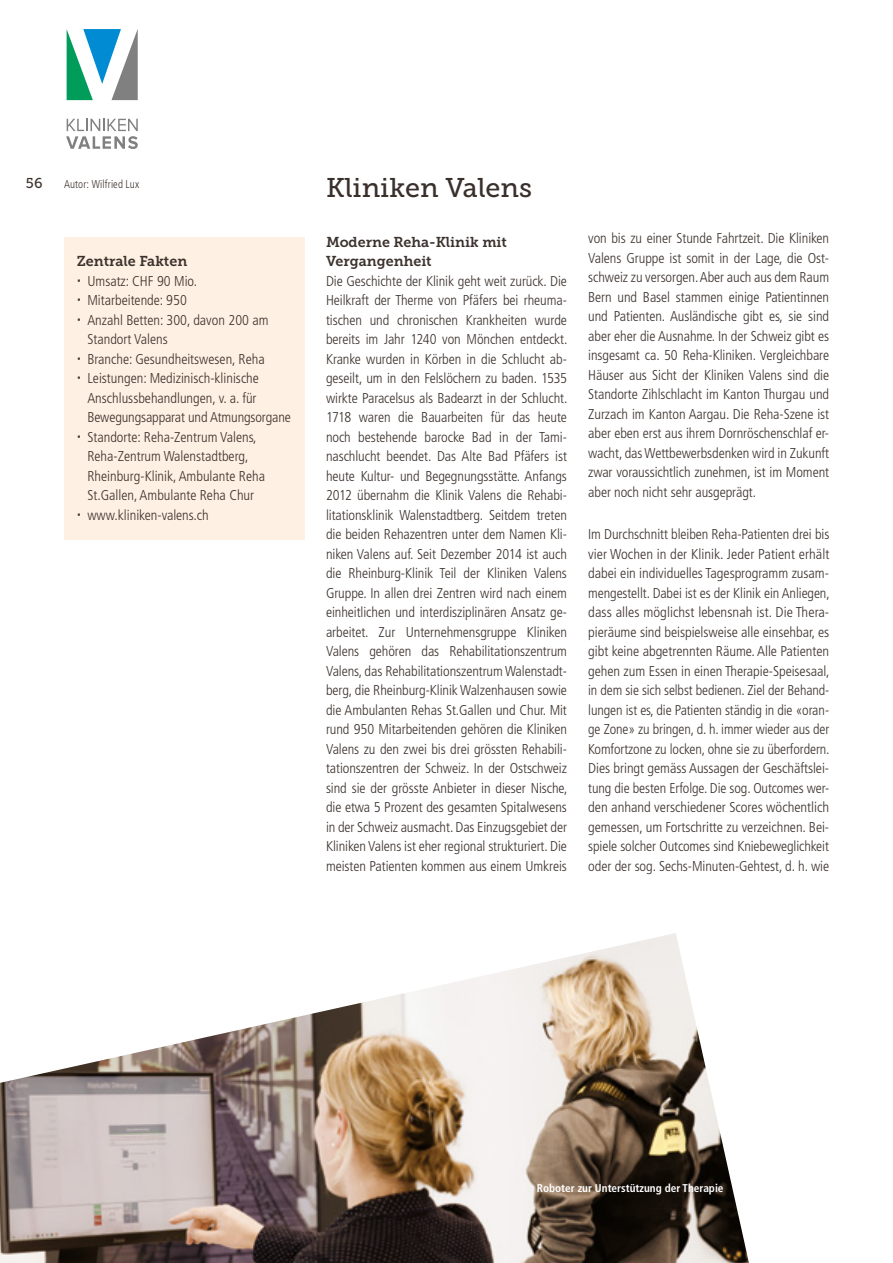
<style>
.page{position:relative;width:893px;height:1263px;background:#fff}
.page>*{position:absolute;margin:0;border:0;box-sizing:border-box;transform-origin:0 0}
.t1{font:27px "Museo Slab 500";color:#39302b}
.t2{font:300 condensed 14.25px/19.5px "Frutiger";color:#3c322d;text-align:justify}
.t3{font:14.25px/19.5px "Museo Slab 700";color:#3c322d}
.t4{font:14.25px "Museo Slab 500";color:#3c322d}
.t5{font:700 condensed 11.25px "Frutiger";color:#fff}
.t6{font:300 condensed 11.25px "Frutiger";letter-spacing:.015em;color:#3c322d;scale:.95 1}
</style>
<div class="page">
<div style="left:64px;top:237px;width:241px;height:302px;background:#fef0e2"></div>
<img style="left:0;top:933px;width:749px;height:330px">
<svg style="left:66px;top:119px;width:72px;height:30px"></svg>
<svg style="left:67px;top:29px;width:71px;height:71px"></svg>
<p class="t4" style="left:26px;top:175px;width:18px">56</p>
<p class="t6" style="left:64px;top:178px;width:81px">Autor: Wilfried Lux</p>
<p class="t3" style="left:77px;top:252px;width:112px">Zentrale Fakten</p>
<p class="t2" style="left:87px;top:271px;width:205px;text-align:left">Umsatz: CHF 90 Mio.<br>Mitarbeitende: 950<br>Anzahl Betten: 300, davon 200 am<br>Standort Valens<br>Branche: Gesundheitswesen, Reha<br>Leistungen: Medizinisch-klinische<br>Anschlussbehandlungen, v. a. für<br>Bewegungsapparat und Atmungsorgane<br>Standorte: Reha-Zentrum Valens,<br>Reha-Zentrum Walenstadtberg,<br>Rheinburg-Klinik, Ambulante Reha<br>St.Gallen, Ambulante Reha Chur www.kliniken-valens.ch</p>
<h1 class="t1" style="left:326px;top:173px;width:208px">Kliniken Valens</h1>
<p class="t3" style="left:326px;top:232px;width:182px">Moderne Reha-Klinik mit<br>Vergangenheit</p>
<p class="t2" style="left:326px;top:271px;width:243px">Die Geschichte der Klinik geht weit zurück. Die Heilkraft der Therme von Pfäfers bei rheuma&shy;tischen und chronischen Krankheiten wurde bereits im Jahr 1240 von Mönchen entdeckt.<br>Kranke wurden in Körben in die Schlucht ab&shy;geseilt, um in den Felslöchern zu baden. 1535 wirkte Paracelsus als Badearzt in der Schlucht.<br>1718 waren die Bauarbeiten für das heute noch bestehende barocke Bad in der Tami&shy;naschlucht beendet. Das Alte Bad Pfäfers ist heute Kultur- und Begegnungsstätte. Anfangs 2012 übernahm die Klinik Valens die Rehabi&shy;litationsklinik Walenstadtberg. Seitdem treten die beiden Rehazentren unter dem Namen Kli&shy;niken Valens auf. Seit Dezember 2014 ist auch die Rheinburg-Klinik Teil der Kliniken Valens Gruppe. In allen drei Zentren wird nach einem einheitlichen und interdisziplinären Ansatz ge&shy;arbeitet. Zur Unternehmensgruppe Kliniken Valens gehören das Rehabilitationszentrum Valens, das Rehabilitationszentrum Walenstadt&shy;berg, die Rheinburg-Klinik Walzenhausen sowie die Ambulanten Rehas St.Gallen und Chur. Mit rund 950 Mitarbeitenden gehören die Kliniken Valens zu den zwei bis drei grössten Rehabili&shy;tationszentren der Schweiz. In der Ostschweiz sind sie der grösste Anbieter in dieser Nische, die etwa 5 Prozent des gesamten Spitalwesens in der Schweiz ausmacht. Das Einzugsgebiet der Kliniken Valens ist eher regional strukturiert. Die meisten Patienten kommen aus einem Umkreis</p>
<p class="t2" style="left:588px;top:229px;width:242px">von bis zu einer Stunde Fahrtzeit. Die Kliniken Valens Gruppe ist somit in der Lage, die Ost&shy;schweiz zu versorgen. Aber auch aus dem Raum Bern und Basel stammen einige Patientinnen und Patienten. Ausländische gibt es, sie sind aber eher die Ausnahme. In der Schweiz gibt es insgesamt ca. 50 Reha-Kliniken. Vergleichbare Häuser aus Sicht der Kliniken Valens sind die Standorte Zihlschlacht im Kanton Thurgau und Zurzach im Kanton Aargau. Die Reha-Szene ist aber eben erst aus ihrem Dornröschenschlaf er&shy;wacht, das Wettbewerbsdenken wird in Zukunft zwar voraussichtlich zunehmen, ist im Moment aber noch nicht sehr ausgeprägt.</p>
<p class="t2" style="left:588px;top:525px;width:243px">Im Durchschnitt bleiben Reha-Patienten drei bis vier Wochen in der Klinik. Jeder Patient erhält dabei ein individuelles Tagesprogramm zusam&shy;mengestellt. Dabei ist es der Klinik ein Anliegen, dass alles möglichst lebensnah ist. Die Thera&shy;pieräume sind beispielsweise alle einsehbar, es gibt keine abgetrennten Räume. Alle Patienten gehen zum Essen in einen Therapie-Speisesaal, in dem sie sich selbst bedienen. Ziel der Behand&shy;lungen ist es, die Patienten ständig in die «oran&shy;ge Zone» zu bringen, d. h. immer wieder aus der Komfortzone zu locken, ohne sie zu überfordern.<br>Dies bringt gemäss Aussagen der Geschäftslei&shy;tung die besten Erfolge. Die sog. Outcomes wer&shy;den anhand verschiedener Scores wöchentlich gemessen, um Fortschritte zu verzeichnen. Bei&shy;spiele solcher Outcomes sind Kniebeweglichkeit oder der sog. Sechs-Minuten-Gehtest, d. h. wie</p>
<p class="t5" style="left:537px;top:1182px;width:188px">Roboter zur Unterstützung der Therapie</p>
</div>
